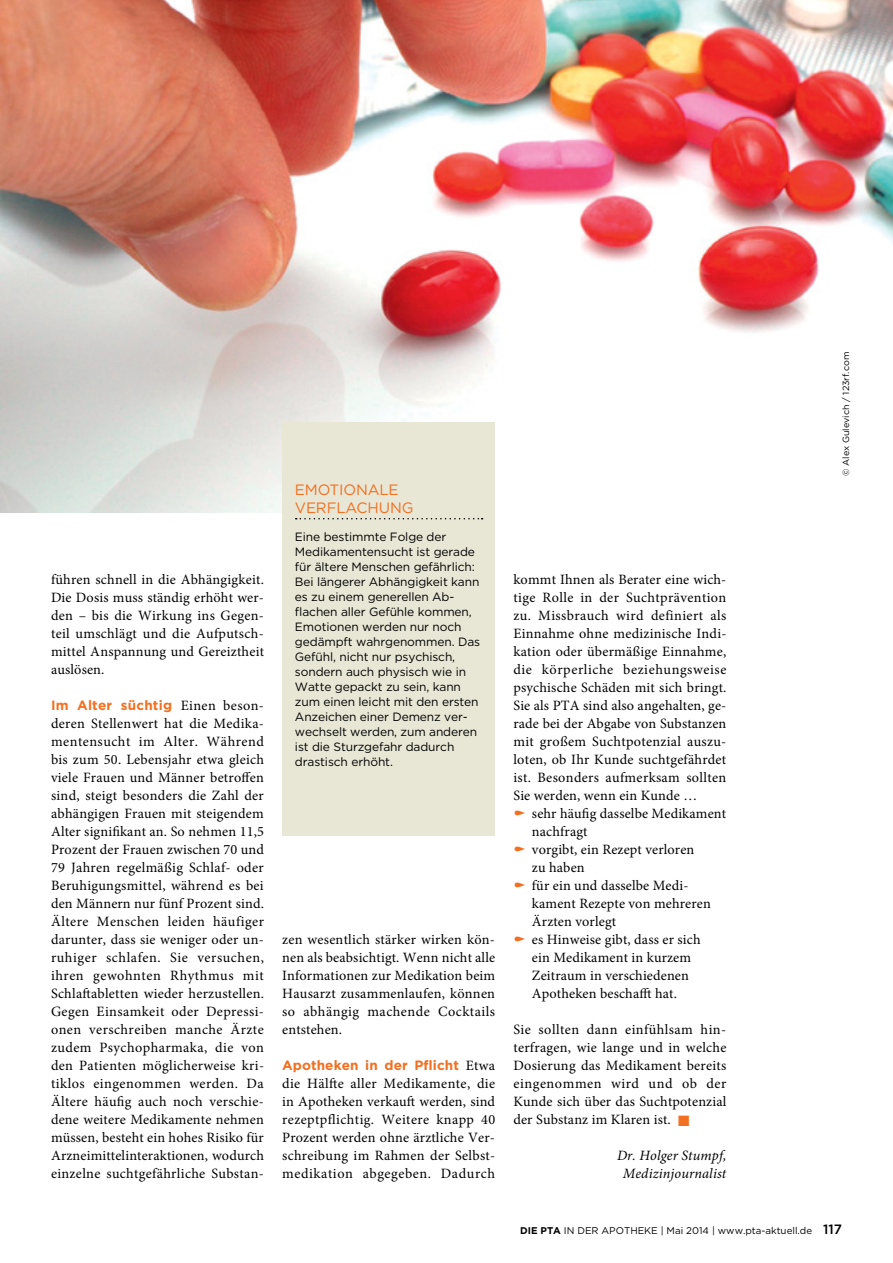
<style>
.page{position:relative;width:893px;height:1263px;background:#fff}
.page>*{position:absolute;margin:0;border:0;box-sizing:border-box;transform-origin:0 0}
.t1{font:15px/18px "Gotham";letter-spacing:-.01em;color:#f36f21}
.t2{font:14.25px/18px "Minion Pro";letter-spacing:.01em;color:#000;text-align:justify}
.t3{font:italic 14.25px/18px "Minion Pro";letter-spacing:.01em;color:#000;text-align:center}
.t4{font:700 13.5px "Gotham";letter-spacing:.005em;color:#f36f21}
.t5{font:12px/15px "Gotham";letter-spacing:-.01em;color:#000}
.t6{font:9.75px "Gotham";color:#000}
.t7{font:9px "Gotham";color:#000}
.s1{font-family:"Minion Pro";font-weight:400;font-size:14.25px;color:#000}
.s2{color:#f36f21}
.s3{font-weight:700}
.s4{font-weight:500;font-size:13.5px}
</style>
<div class="page">
<img style="left:0;top:0;width:893px;height:512px">
<div style="left:282px;top:422px;width:213px;height:414px;background:#e8e6d4"></div>
<svg style="left:296px;top:518px;width:187px;height:1px"></svg>
<p class="t2" style="left:51px;top:571px;width:215px">führen schnell in die Abhängigkeit.<br>Die Dosis muss ständig erhöht wer&shy;den – bis die Wirkung ins Gegen&shy;teil umschlägt und die Aufputsch&shy;mittel Anspannung und Gereiztheit auslösen.</p>
<p class="t4" style="left:51px;top:696px;width:214px">Im Alter süchtig <span class="s1">Einen beson-</span></p>
<p class="t2" style="left:51px;top:715px;width:215px">deren Stellenwert hat die Medika&shy;mentensucht im Alter. Während bis zum 50. Lebensjahr etwa gleich viele Frauen und Männer betroffen sind, steigt besonders die Zahl der abhängigen Frauen mit steigendem Alter signifikant an. So nehmen 11,5<br>Prozent der Frauen zwischen 70 und 79 Jahren regelmäßig Schlaf- oder Beruhigungsmittel, während es bei den Männern nur fünf Prozent sind.<br>Ältere Menschen leiden häufiger darunter, dass sie weniger oder un&shy;ruhiger schlafen. Sie versuchen, ihren gewohnten Rhythmus mit Schlaftabletten wieder herzustellen.<br>Gegen Einsamkeit oder Depressi&shy;onen verschreiben manche Ärzte zudem Psychopharmaka, die von den Patienten möglicherweise kri&shy;tiklos eingenommen werden. Da Ältere häufig auch noch verschie&shy;dene weitere Medikamente nehmen müssen, besteht ein hohes Risiko für Arzneimittelinteraktionen, wodurch einzelne suchtgefährliche Substan-</p>
<p class="t1" style="left:295px;top:480px;width:120px">EMOTIONALE<br>VERFLACHUNG</p>
<p class="t5" style="left:295px;top:529px;width:187px">Eine bestimmte Folge der<br>Medikamentensucht ist gerade für ältere Menschen gefährlich:<br>Bei längerer Abhängigkeit kann es zu einem generellen Ab&shy;flachen aller Gefühle kommen,<br>Emotionen werden nur noch gedämpft wahrgenommen. Das<br>Gefühl, nicht nur psychisch, sondern auch physisch wie in<br>Watte gepackt zu sein, kann zum einen leicht mit den ersten<br>Anzeichen einer Demenz ver&shy;wechselt werden, zum anderen ist die Sturzgefahr dadurch drastisch erhöht.</p>
<p class="t2" style="left:282px;top:931px;width:214px">zen wesentlich stärker wirken kön&shy;nen als beabsichtigt. Wenn nicht alle Informationen zur Medikation beim Hausarzt zusammenlaufen, können so abhängig machende Cocktails entstehen.</p>
<p class="t4" style="left:282px;top:1056px;width:214px">Apotheken in der Pflicht <span class="s1">Etwa</span></p>
<p class="t2" style="left:282px;top:1075px;width:215px">die Hälfte aller Medikamente, die in Apotheken verkauft werden, sind rezeptpflichtig. Weitere knapp 40<br>Prozent werden ohne ärztliche Ver&shy;schreibung im Rahmen der Selbst&shy;medikation abgegeben. Dadurch</p>
<p class="t2" style="left:513px;top:571px;width:215px">kommt Ihnen als Berater eine wich&shy;tige Rolle in der Suchtprävention zu. Missbrauch wird definiert als Einnahme ohne medizinische Indi&shy;kation oder übermäßige Einnahme, die körperliche beziehungsweise psychische Schäden mit sich bringt.<br>Sie als PTA sind also angehalten, ge&shy;rade bei der Abgabe von Substanzen mit großem Suchtpotenzial auszu&shy;loten, ob Ihr Kunde suchtgefährdet ist. Besonders aufmerksam sollten Sie werden, wenn ein Kunde …</p>
<p class="t2" style="left:532px;top:805px;width:196px;text-align:left">sehr häufig dasselbe Medikament nachfragt<br>vorgibt, ein Rezept verloren<br>zu haben<br>für ein und dasselbe Medi&shy;kament Rezepte von mehreren<br>Ärzten vorlegt<br>es Hinweise gibt, dass er sich<br>ein Medikament in kurzem<br>Zeitraum in verschiedenen<br>Apotheken beschafft hat.</p>
<p class="t2" style="left:513px;top:1021px;width:215px">Sie sollten dann einfühlsam hin&shy;terfragen, wie lange und in welche Dosierung das Medikament bereits eingenommen wird und ob der Kunde sich über das Suchtpotenzial der Substanz im Klaren ist. <span class="s2">■</span></p>
<p class="t3" style="left:617px;top:1147px;width:111px">Dr. Holger Stumpf,<br>Medizinjournalist</p>
<p class="t7" style="left:840px;top:476px;width:126px;rotate:-90deg">© Alex Gulevich / 123rf.com</p>
<p class="t6" style="left:520px;top:1224px;width:323px"><span class="s3">DIE PTA</span> IN DER APOTHEKE | Mai 2014 | www.pta-aktuell.de <span class="s4">117</span></p>
</div>
